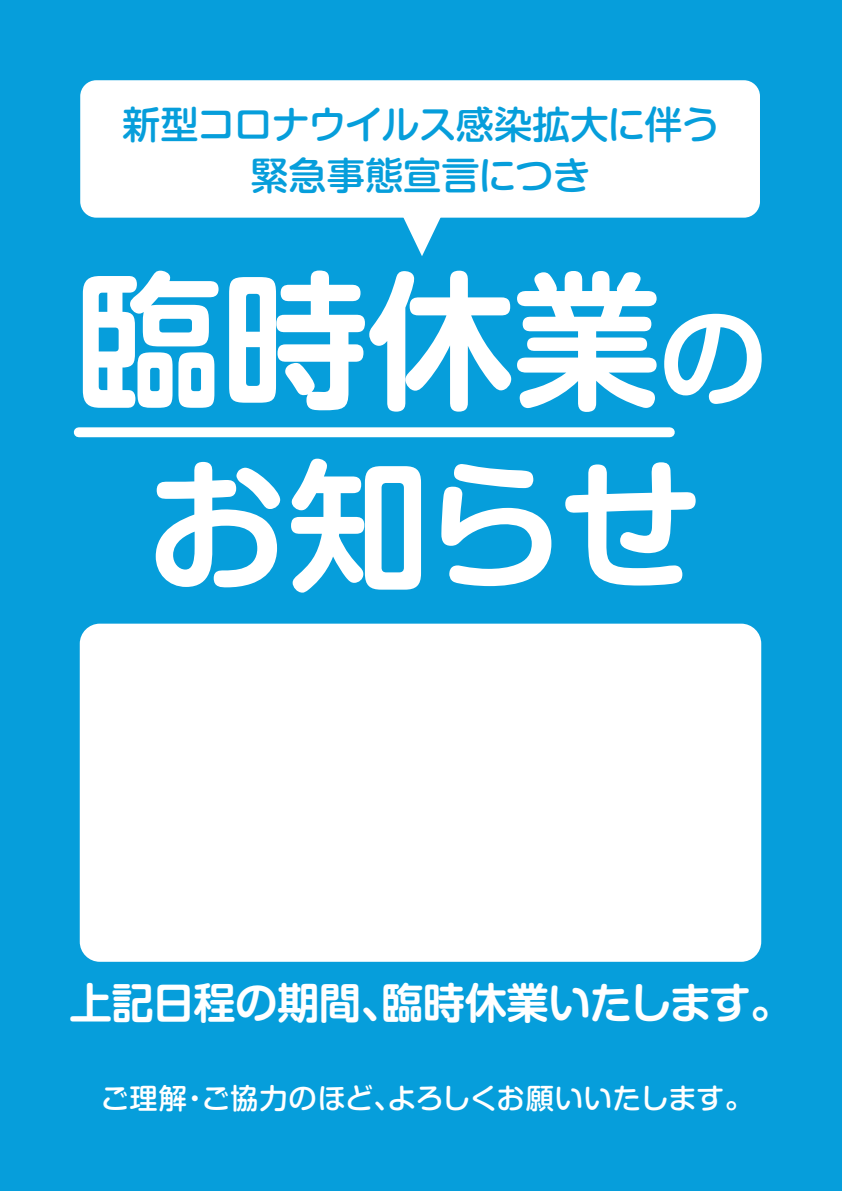
<style>
.page{position:relative;width:842px;height:1191px;background:#069edb}
.page>*{position:absolute;margin:0;border:0;box-sizing:border-box;transform-origin:0 0}
.t1{font:700 148.5px "Shin M Go Pro De";color:#fff}
.t2{font:700 141.4px "Shin M Go Pro De";color:#fff}
.t3{font:700 42.4px "Shin M Go Pro De";letter-spacing:-.015em;color:#fff}
.t4{font:500 38.2px/50.9px "Shin M Go Pro";letter-spacing:-.025em;color:#069edb;text-align:center}
.t5{font:500 28.3px "Shin M Go Pro";letter-spacing:.01em;color:#fff}
.s1{font-size:107.6px}
</style>
<div class="page">
<div style="left:80px;top:80px;width:680px;height:138px;background:#fff;border-radius:16px"></div>
<svg style="left:398px;top:217px;width:48px;height:39px"></svg>
<div style="left:80px;top:623px;width:681px;height:338px;background:#fff;border-radius:20px"></div>
<div style="left:79px;top:427px;width:591px;height:10px;background:#fff"></div>
<p class="t4" style="left:122px;top:95px;width:599px">新型コロナウイルス感染拡大に伴う緊急事態宣言につき</p>
<h1 class="t1" style="left:74px;top:221px;width:694px">臨時休業<span class="s1">の</span></h1>
<h2 class="t2" style="left:146px;top:411px;width:557px">お知らせ</h2>
<p class="t3" style="left:70px;top:969px;width:724px">上記日程の期間、臨時休業いたします。</p>
<p class="t5" style="left:101px;top:1075px;width:654px">ご理解・ご協力のほど、よろしくお願いいたします。</p>
</div>
